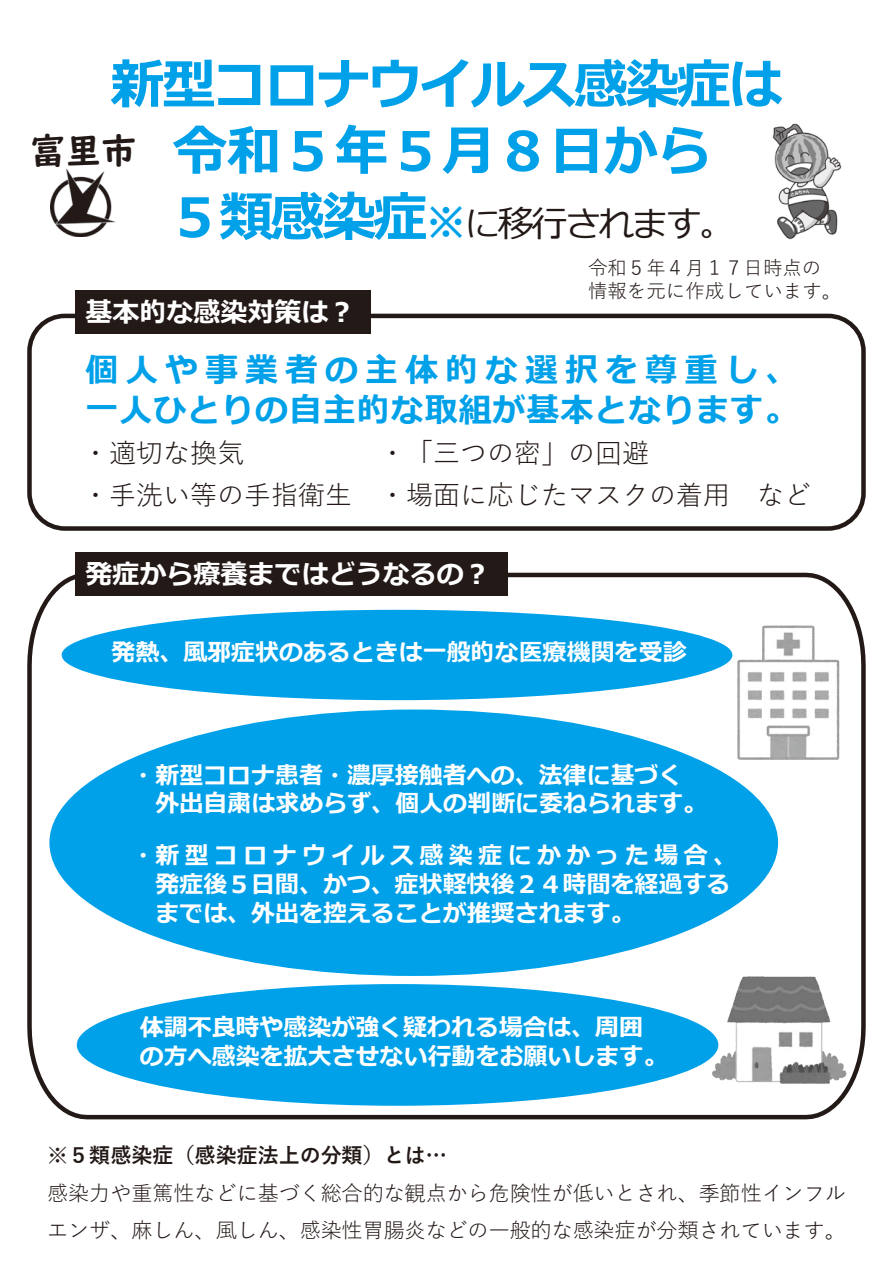
<style>
.page{position:relative;width:893px;height:1263px;background:#fff}
.page>*{position:absolute;margin:0;border:0;box-sizing:border-box;transform-origin:0 0}
.t1{font:700 54px/66.4px "Meiryo";letter-spacing:-.045em;color:#00a1e9;text-align:center}
.t2{font:36px "Meiryo";letter-spacing:-.07em;color:#231916}
.t3{font:36px "UD Digi Kyokasho N B";color:#231916}
.t4{font:700 33px/39.6px "Meiryo";letter-spacing:.03em;color:#00a1e9}
.t5{font:27px/41.4px "Yu Gothic";color:#231916}
.t6{font:700 27px "Meiryo";color:#fff}
.t7{font:700 24px/28.8px "Meiryo";color:#fff}
.t8{font:21px/37.8px "Yu Gothic";color:#231916}
.t9{font:700 21px "Yu Gothic";color:#231916}
.t10{font:19.5px/23.4px "Yu Gothic";color:#231916}
.s1{font-weight:700;font-size:54px;color:#00a1e9}
.s2{font-weight:700;font-size:42px;color:#00a1e9}
</style>
<div class="page">
<img style="left:51px;top:168px;width:65px;height:69px">
<div style="left:27px;top:314px;width:839px;height:217px;border:4px solid #231916;border-radius:35px"></div>
<div style="left:75px;top:290px;width:295px;height:44px;background:#231916"></div>
<svg style="left:27px;top:570px;width:839px;height:550px"></svg>
<div style="left:62px;top:610px;width:670px;height:90px;background:#00a1e9;border-radius:50%"></div>
<div style="left:49px;top:709px;width:729px;height:267px;background:#00a1e9;border-radius:50%"></div>
<div style="left:77px;top:984px;width:641px;height:122px;background:#00a1e9;border-radius:50%"></div>
<div style="left:75px;top:552px;width:432px;height:44px;background:#231916"></div>
<img style="left:772px;top:123px;width:70px;height:117px">
<h1 class="t1" style="left:110px;top:54px;width:673px">新型コロナウイルス感染症は令和５年５月８日から</h1>
<h2 class="t2" style="left:168px;top:199px;width:569px"><span class="s1">５類感染症</span><span class="s2">※</span>に移行されます。</h2>
<h2 class="t3" style="left:30px;top:130px;width:108px">富里市</h2>
<p class="t10" style="left:588px;top:253px;width:255px">令和５年４月１７日時点の情報を元に作成しています。</p>
<p class="t6" style="left:85px;top:293px;width:271px">基本的な感染対策は︖</p>
<h3 class="t4" style="left:85px;top:352px;width:715px">個人や事業者の主体的な選択を尊重し、一人ひとりの自主的な取組が基本となります。</h3>
<p class="t5" style="left:82px;top:429px;width:163px">・適切な換気</p>
<p class="t5" style="left:82px;top:429px;width:731px;text-indent:297px">・「三つの密」の回避<br>・手洗い等の手指衛生 ・場面に応じたマスクの着用 など</p>
<p class="t6" style="left:86px;top:555px;width:407px">発症から療養まではどうなるの︖</p>
<p class="t7" style="left:112px;top:639px;width:577px">発熱、風邪症状のあるときは一般的な医療機関を受診</p>
<p class="t7" style="left:155px;top:762px;width:553px;text-indent:-24px">・新型コロナ患者・濃厚接触者への、法律に基づく外出自粛は求めらず、個人の判断に委ねられます。</p>
<p class="t7" style="left:155px;top:842px;width:583px;text-indent:-24px">・新型コロナウイルス感染症にかかった場合、発症後５日間、かつ、症状軽快後２４時間を経過するまでは、外出を控えることが推奨されます。</p>
<p class="t7" style="left:140px;top:1014px;width:529px">体調不良時や感染が強く疑われる場合は、周囲の方へ感染を拡大させない行動をお願いします。</p>
<p class="t9" style="left:47px;top:1143px;width:401px">※５類感染症（感染症法上の分類）とは…</p>
<p class="t8" style="left:47px;top:1171px;width:800px">感染力や重篤性などに基づく総合的な観点から危険性が低いとされ、季節性インフルエンザ、麻しん、風しん、感染性胃腸炎などの一般的な感染症が分類されています。</p>
</div>
